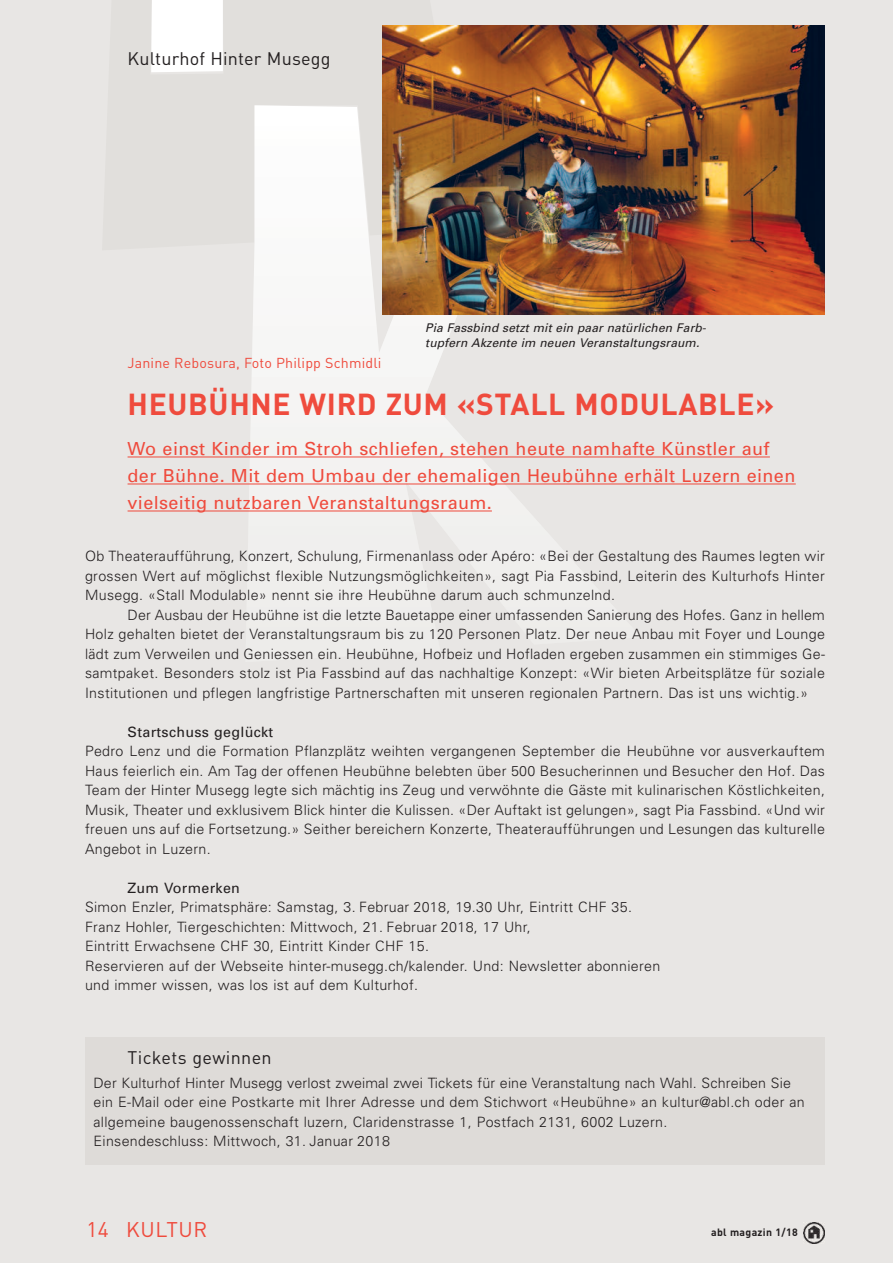
<style>
.page{position:relative;width:893px;height:1263px;background:#e8e6e4}
.page>*{position:absolute;margin:0;border:0;box-sizing:border-box;transform-origin:0 0}
.t1{font:700 30px "DIN";letter-spacing:.02em;color:#ef4b3d}
.t2{font:21px "DIN";letter-spacing:.03em;color:#ef4b3d}
.t3{font:18px/27px "Univers";letter-spacing:.02em;color:#ef4b3d}
.t4{font:18px "DIN";letter-spacing:.01em;color:#231f20}
.t5{font:300 14.25px/19.5px "Univers";letter-spacing:.02em;color:#231f20;text-align:justify}
.t6{font:14.25px "DIN";letter-spacing:.01em;color:#ef4b3d}
.t7{font:14.25px "Univers";letter-spacing:.02em;color:#231f20}
.t8{font:italic 12px/15px "Univers";letter-spacing:.01em;color:#231f20}
.t9{font:700 10.5px "DIN";letter-spacing:.035em;color:#231f20}
</style>
<div class="page">
<img style="left:804px;top:1222px;width:21px;height:21px">
<div style="left:151px;top:0;width:72px;height:72px;background:#fff"></div>
<svg style="left:245px;top:105px;width:396px;height:421px"></svg>
<hr style="left:128px;top:456px;width:642px;height:1px;background:#ef4b3d">
<hr style="left:128px;top:483px;width:668px;height:1px;background:#ef4b3d">
<hr style="left:128px;top:510px;width:364px;height:1px;background:#ef4b3d">
<div style="left:85px;top:1037px;width:740px;height:128px;background:#dedbd8"></div>
<img style="left:383px;top:26px;width:442px;height:289px">
<p class="t4" style="left:128px;top:48px;width:205px">Kulturhof Hinter Musegg</p>
<p class="t8" style="left:425px;top:321px;width:282px">Pia Fassbind setzt mit ein paar natürlichen Farb&shy;tupfern Akzente im neuen Veranstaltungsraum.</p>
<p class="t6" style="left:128px;top:355px;width:255px">Janine Rebosura, Foto Philipp Schmidli</p>
<h1 class="t1" style="left:128px;top:387px;width:648px">HEUBÜHNE WIRD ZUM «STALL MODULABLE»</h1>
<p class="t3" style="left:128px;top:437px;width:669px">Wo einst Kinder im Stroh schliefen, stehen heute namhafte Künstler auf der Bühne. Mit dem Umbau der ehemaligen Heubühne erhält Luzern einen vielseitig nutzbaren Veranstaltungsraum.</p>
<p class="t5" style="left:85px;top:547px;width:741px">Ob Theateraufführung, Konzert, Schulung, Firmenanlass oder Apéro: «Bei der Gestaltung des Raumes legten wir grossen Wert auf möglichst flexible Nutzungsmöglichkeiten», sagt Pia Fassbind, Leiterin des Kulturhofs Hinter Musegg. «Stall Modulable» nennt sie ihre Heubühne darum auch schmunzelnd.</p>
<p class="t5" style="left:85px;top:606px;width:741px;text-indent:43px">Der Ausbau der Heubühne ist die letzte Bauetappe einer umfassenden Sanierung des Hofes. Ganz in hellem Holz gehalten bietet der Veranstaltungsraum bis zu 120 Personen Platz. Der neue Anbau mit Foyer und Lounge lädt zum Verweilen und Geniessen ein. Heubühne, Hofbeiz und Hofladen ergeben zusammen ein stimmiges Ge&shy;samtpaket. Besonders stolz ist Pia Fassbind auf das nachhaltige Konzept: «Wir bieten Arbeitsplätze für soziale Institutionen und pflegen langfristige Partnerschaften mit unseren regionalen Partnern. Das ist uns wichtig.»</p>
<p class="t7" style="left:128px;top:726px;width:147px">Startschuss geglückt</p>
<p class="t5" style="left:85px;top:742px;width:741px">Pedro Lenz und die Formation Pflanzplätz weihten vergangenen September die Heubühne vor ausverkauftem Haus feierlich ein. Am Tag der offenen Heubühne belebten über 500 Besucherinnen und Besucher den Hof. Das Team der Hinter Musegg legte sich mächtig ins Zeug und verwöhnte die Gäste mit kulinarischen Köstlichkeiten, Musik, Theater und exklusivem Blick hinter die Kulissen. «Der Auftakt ist gelungen», sagt Pia Fassbind. «Und wir freuen uns auf die Fortsetzung.» Seither bereichern Konzerte, Theateraufführungen und Lesungen das kulturelle Angebot in Luzern.</p>
<p class="t7" style="left:128px;top:882px;width:114px">Zum Vormerken</p>
<p class="t5" style="left:85px;top:898px;width:577px;text-align:left">Simon Enzler, Primatsphäre: Samstag, 3. Februar 2018, 19.30 Uhr, Eintritt CHF 35.<br>Franz Hohler, Tiergeschichten: Mittwoch, 21. Februar 2018, 17 Uhr,<br>Eintritt Erwachsene CHF 30, Eintritt Kinder CHF 15.<br>Reservieren auf der Webseite hinter-musegg.ch/kalender. Und: Newsletter abonnieren und immer wissen, was los ist auf dem Kulturhof.</p>
<p class="t4" style="left:128px;top:1047px;width:146px">Tickets gewinnen</p>
<p class="t5" style="left:93px;top:1074px;width:713px;text-align:left">Der Kulturhof Hinter Musegg verlost zweimal zwei Tickets für eine Veranstaltung nach Wahl. Schreiben Sie ein E-Mail oder eine Postkarte mit Ihrer Adresse und dem Stichwort «Heubühne» an kultur@abl.ch oder an allgemeine baugenossenschaft luzern, Claridenstrasse 1, Postfach 2131, 6002 Luzern.<br>Einsendeschluss: Mittwoch, 31. Januar 2018</p>
<h2 class="t2" style="left:87px;top:1217px;width:122px">14 KULTUR</h2>
<p class="t9" style="left:711px;top:1226px;width:88px">abl magazin 1/18</p>
</div>
